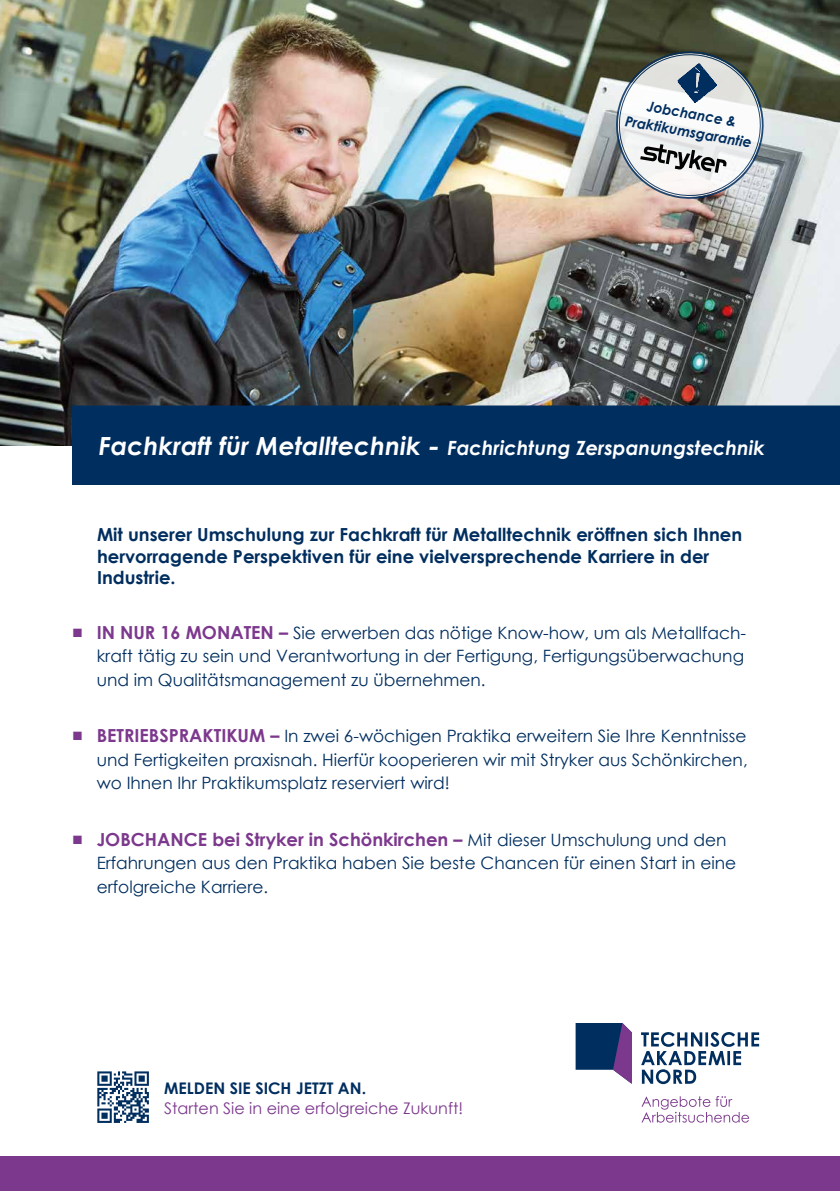
<style>
.page{position:relative;width:840px;height:1191px;background:#fff}
.page>*{position:absolute;margin:0;border:0;box-sizing:border-box;transform-origin:0 0}
.t1{font:italic 700 19.6px "Century Gothic";color:#fff}
.t2{font:700 18px/21.6px "Century Gothic";color:#002e5f}
.t3{font:700 18px "Century Gothic";color:#7c388d}
.t4{font:17px/23.6px "Century Gothic";color:#002e5f}
.t5{font:16px "Century Gothic";color:#7c388d}
.t6{font:700 16px "Century Gothic";color:#002e5f}
.t7{font:italic 700 14.2px/18px "Century Gothic";color:#002e5f;text-align:center}
.s1{font-size:25px}
.s2{font-size:18px;color:#7c388d}
.s3{font-weight:700;font-size:18px;color:#7c388d}
.s4{font-weight:400}
.s5{font-weight:400;font-size:17px;color:#002e5f}
</style>
<div class="page">
<img style="left:0;top:0;width:839px;height:445px">
<svg style="left:641px;top:1032px;width:117px;height:52px"></svg>
<svg style="left:575px;top:1023px;width:56px;height:60px"></svg>
<svg style="left:641px;top:1096px;width:107px;height:26px"></svg>
<svg style="left:97px;top:1071px;width:52px;height:52px"></svg>
<div style="left:72px;top:405px;width:767px;height:80px;background:#002e5f"></div>
<div style="left:0;top:1157px;width:839px;height:34px;background:#7c388d"></div>
<svg style="left:609px;top:48px;width:161px;height:155px"></svg>
<p class="t7" style="left:630px;top:93px;width:130px;rotate:10deg">Jobchance &amp;<br>Praktikumsgarantie</p>
<p class="t1" style="left:99px;top:432px;width:667px"><span class="s1">Fachkraft für Metalltechnik -</span> Fachrichtung Zerspanungstechnik</p>
<p class="t2" style="left:97px;top:523px;width:646px">Mit unserer Umschulung zur Fachkraft für Metalltechnik eröffnen sich Ihnen hervorragende Perspektiven für eine vielversprechende Karriere in der<br>Industrie.</p>
<p class="t4" style="left:97px;top:620px;width:650px;text-indent:-25px"><span class="s2">■</span> <span class="s3">IN NUR 16 MONATEN –</span> Sie erwerben das nötige Know-how, um als Metallfach&shy;kraft tätig zu sein und Verantwortung in der Fertigung, Fertigungsüberwachung und im Qualitätsmanagement zu übernehmen.</p>
<p class="t4" style="left:97px;top:724px;width:652px;text-align:justify;text-indent:-25px"><span class="s2">■</span> <span class="s3">BETRIEBSPRAKTIKUM –</span> In zwei 6-wöchigen Praktika erweitern Sie Ihre Kenntnisse und Fertigkeiten praxisnah. Hierfür kooperieren wir mit Stryker aus Schönkirchen, wo Ihnen Ihr Praktikumsplatz reserviert wird!</p>
<p class="t3" style="left:72px;top:825px;width:655px"><span class="s4">■</span> JOBCHANCE bei Stryker in Schönkirchen – <span class="s5">Mit dieser Umschulung und den</span></p>
<p class="t4" style="left:97px;top:851px;width:640px">Erfahrungen aus den Praktika haben Sie beste Chancen für einen Start in eine erfolgreiche Karriere.</p>
<p class="t6" style="left:164px;top:1075px;width:203px">MELDEN SIE SICH JETZT AN.</p>
<p class="t5" style="left:164px;top:1096px;width:300px">Starten Sie in eine erfolgreiche Zukunft!</p>
</div>
